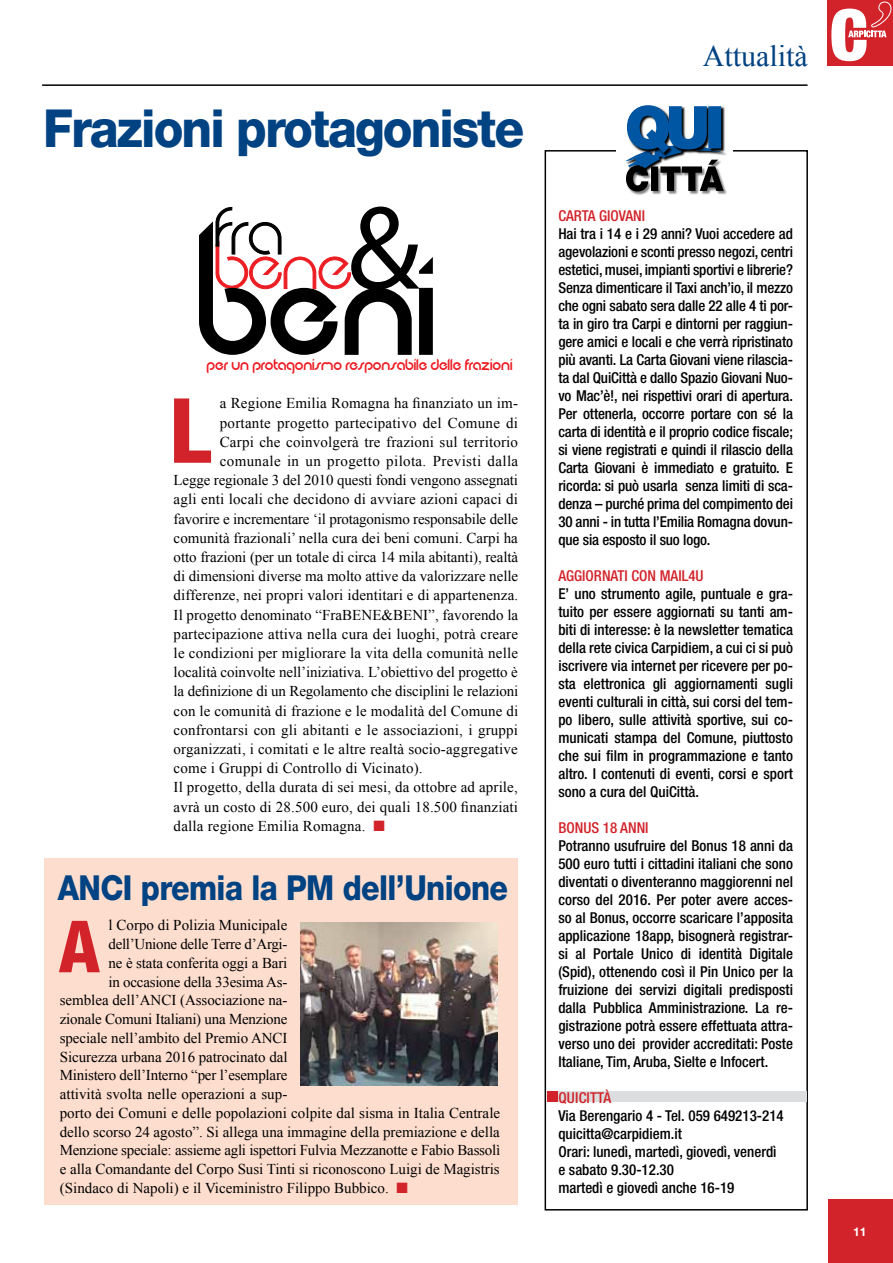
<style>
.page{position:relative;width:893px;height:1263px;background:#fff}
.page>*{position:absolute;margin:0;border:0;box-sizing:border-box;transform-origin:0 0}
.t1{font:119.85px "Myriad Pro";color:#000}
.t2{font:800 condensed 90px "Helvetica Neue LT Std";color:#d2232a}
.t3{font:800 condensed 72px "Helvetica Neue LT Std";color:#d2232a}
.t4{font:800 52.5px "Helvetica Neue LT Std";letter-spacing:-.04em;color:#004282;scale:.93 1}
.t5{font:800 34.5px "Helvetica Neue LT Std";letter-spacing:-.02em;color:#004282;scale:.88 1}
.t6{font:30px "Times New Roman";color:#004282}
.t7{font:15.75px "JK Abode Demo";color:#ed1d24}
.t8{font:500 condensed 15px/18px "Helvetica Neue LT Std";color:#000;text-align:justify}
.t9{font:15px "Times New Roman";color:#000}
.t10{font:500 condensed 15px "Helvetica Neue LT Std";color:#d2232a}
.t11{font:15px "Times New Roman";letter-spacing:.02em;color:#000}
.t12{font:15px "Times New Roman";letter-spacing:.025em;color:#000}
.t13{font:15px "Times New Roman";letter-spacing:-.02em;color:#000}
.t14{font:700 12px "Helvetica Neue";color:#fff}
.s1{color:#d2232a}
</style>
<div class="page">
<div style="left:827px;top:0;width:66px;height:66px;background:#d2232a"></div>
<hr style="left:42px;top:84px;width:766px;height:2px;background:#000">
<div style="left:828px;top:1199px;width:65px;height:64px;background:#d2232a"></div>
<svg style="left:831px;top:1px;width:61px;height:60px"></svg>
<div style="left:545px;top:150px;width:263px;height:1060px;border:2px solid #000"></div>
<div style="left:616px;top:97px;width:117px;height:103px;background:#fff"></div>
<div style="left:626px;top:160px;width:102px;height:35px;background:#000;opacity:.5"></div>
<svg style="left:625px;top:105px;width:99px;height:86px"></svg>
<div style="left:553px;top:1092px;width:254px;height:10px;background:#dcddde"></div>
<div style="left:547px;top:1092px;width:10px;height:10px;background:#d2232a"></div>
<div style="left:44px;top:858px;width:473px;height:346px;background:#fdddce"></div>
<svg style="left:419px;top:257px;width:14px;height:98px"></svg>
<svg style="left:199px;top:207px;width:213px;height:148px"></svg>
<img style="left:300px;top:922px;width:197px;height:163px">
<h3 class="t4" style="left:43px;top:97px;width:519px">Frazioni protagoniste</h3>
<h1 class="t1" style="left:347px;top:174px;width:74px">&amp;</h1>
<p class="t7" style="left:207px;top:357px;width:307px">Per un protagonismo responsabile delle Frazioni</p>
<p class="t9" style="left:220px;top:393px;width:300px">a Regione Emilia Romagna ha finanziato un im-</p>
<p class="t11" style="left:220px;top:412px;width:300px">portante progetto partecipativo del Comune di</p>
<p class="t9" style="left:220px;top:432px;width:300px">Carpi che coinvolgerà tre frazioni sul territorio</p>
<p class="t12" style="left:220px;top:451px;width:300px">comunale in un progetto pilota. Previsti dalla</p>
<p class="t9" style="left:174px;top:470px;width:346px">Legge regionale 3 del 2010 questi fondi vengono assegnati</p>
<p class="t9" style="left:174px;top:489px;width:346px">agli enti locali che decidono di avviare azioni capaci di</p>
<p class="t9" style="left:174px;top:508px;width:346px">favorire e incrementare ‘il protagonismo responsabile delle</p>
<p class="t9" style="left:174px;top:528px;width:346px">comunità frazionali’ nella cura dei beni comuni. Carpi ha</p>
<p class="t9" style="left:174px;top:547px;width:346px">otto frazioni (per un totale di circa 14 mila abitanti), realtà</p>
<p class="t9" style="left:174px;top:566px;width:346px">di dimensioni diverse ma molto attive da valorizzare nelle</p>
<p class="t9" style="left:174px;top:585px;width:346px">differenze, nei propri valori identitari e di appartenenza.</p>
<p class="t9" style="left:174px;top:604px;width:346px">Il progetto denominato “FraBENE&amp;BENI”, favorendo la</p>
<p class="t9" style="left:174px;top:624px;width:346px">partecipazione attiva nella cura dei luoghi, potrà creare</p>
<p class="t9" style="left:174px;top:643px;width:346px">le condizioni per migliorare la vita della comunità nelle</p>
<p class="t9" style="left:174px;top:662px;width:346px">località coinvolte nell’iniziativa. L’obiettivo del progetto è</p>
<p class="t9" style="left:174px;top:681px;width:346px">la definizione di un Regolamento che disciplini le relazioni</p>
<p class="t9" style="left:174px;top:700px;width:346px">con le comunità di frazione e le modalità del Comune di</p>
<p class="t9" style="left:174px;top:720px;width:346px">confrontarsi con gli abitanti e le associazioni, i gruppi</p>
<p class="t9" style="left:174px;top:739px;width:346px">organizzati, i comitati e le altre realtà socio-aggregative</p>
<p class="t9" style="left:174px;top:758px;width:251px">come i Gruppi di Controllo di Vicinato).</p>
<p class="t9" style="left:174px;top:777px;width:346px">Il progetto, della durata di sei mesi, da ottobre ad aprile,</p>
<p class="t9" style="left:174px;top:796px;width:346px">avrà un costo di 28.500 euro, dei quali 18.500 finanziati</p>
<p class="t9" style="left:174px;top:816px;width:213px">dalla regione Emilia Romagna. <span class="s1">■</span></p>
<h2 class="t2" style="left:169px;top:375px;width:43px">L</h2>
<h3 class="t5" style="left:58px;top:867px;width:513px">ANCI premia la PM dell’Unione</h3>
<p class="t9" style="left:109px;top:915px;width:180px">l Corpo di Polizia Municipale</p>
<p class="t13" style="left:109px;top:934px;width:180px">dell’Unione delle Terre d’Argi-</p>
<p class="t9" style="left:109px;top:953px;width:180px">ne è stata conferita oggi a Bari</p>
<p class="t9" style="left:109px;top:971px;width:180px">in occasione della 33esima As-</p>
<p class="t9" style="left:60px;top:990px;width:229px">semblea dell’ANCI (Associazione na-</p>
<p class="t9" style="left:60px;top:1009px;width:229px">zionale Comuni Italiani) una Menzione</p>
<p class="t9" style="left:60px;top:1028px;width:229px">speciale nell’ambito del Premio ANCI</p>
<p class="t9" style="left:60px;top:1046px;width:229px">Sicurezza urbana 2016 patrocinato dal</p>
<p class="t9" style="left:60px;top:1065px;width:229px">Ministero dell’Interno “per l’esemplare</p>
<p class="t9" style="left:60px;top:1084px;width:229px">attività svolta nelle operazioni a sup-</p>
<p class="t9" style="left:60px;top:1103px;width:442px">porto dei Comuni e delle popolazioni colpite dal sisma in Italia Centrale</p>
<p class="t9" style="left:60px;top:1121px;width:442px">dello scorso 24 agosto”. Si allega una immagine della premiazione e della</p>
<p class="t9" style="left:60px;top:1140px;width:442px">Menzione speciale: assieme agli ispettori Fulvia Mezzanotte e Fabio Bassolì</p>
<p class="t9" style="left:60px;top:1159px;width:441px">e alla Comandante del Corpo Susi Tinti si riconoscono Luigi de Magistris</p>
<p class="t9" style="left:60px;top:1178px;width:350px">(Sindaco di Napoli) e il Viceministro Filippo Bubbico. <span class="s1">■</span></p>
<h3 class="t3" style="left:59px;top:902px;width:43px">A</h3>
<h3 class="t6" style="left:703px;top:36px;width:106px">Attualità</h3>
<p class="t10" style="left:558px;top:206px;width:88px">CARTA GIOVANI</p>
<p class="t8" style="left:558px;top:224px;width:236px">Hai tra i 14 e i 29 anni? Vuoi accedere ad agevolazioni e sconti presso negozi, centri estetici, musei, impianti sportivi e librerie?<br>Senza dimenticare il Taxi anch’io, il mezzo che ogni sabato sera dalle 22 alle 4 ti por&shy;ta in giro tra Carpi e dintorni per raggiun&shy;gere amici e locali e che verrà ripristinato più avanti. La Carta Giovani viene rilascia&shy;ta dal QuiCittà e dallo Spazio Giovani Nuo&shy;vo Mac’è!, nei rispettivi orari di apertura.<br>Per ottenerla, occorre portare con sé la carta di identità e il proprio codice fiscale; si viene registrati e quindi il rilascio della Carta Giovani è immediato e gratuito. E ricorda: si può usarla senza limiti di sca&shy;denza – purché prima del compimento dei 30 anni - in tutta l’Emilia Romagna dovun&shy;que sia esposto il suo logo.</p>
<p class="t10" style="left:558px;top:566px;width:147px">AGGIORNATI CON MAIL4U</p>
<p class="t8" style="left:558px;top:584px;width:236px">E’ uno strumento agile, puntuale e gra&shy;tuito per essere aggiornati su tanti am&shy;biti di interesse: è la newsletter tematica della rete civica Carpidiem, a cui ci si può iscrivere via internet per ricevere per po&shy;sta elettronica gli aggiornamenti sugli eventi culturali in città, sui corsi del tem&shy;po libero, sulle attività sportive, sui co&shy;municati stampa del Comune, piuttosto che sui film in programmazione e tanto altro. I contenuti di eventi, corsi e sport sono a cura del QuiCittà.</p>
<p class="t10" style="left:558px;top:818px;width:92px">BONUS 18 ANNI</p>
<p class="t8" style="left:558px;top:836px;width:236px">Potranno usufruire del Bonus 18 anni da 500 euro tutti i cittadini italiani che sono diventati o diventeranno maggiorenni nel corso del 2016. Per poter avere acces&shy;so al Bonus, occorre scaricare l’apposita applicazione 18app, bisognerà registrar&shy;si al Portale Unico di identità Digitale (Spid), ottenendo così il Pin Unico per la fruizione dei servizi digitali predisposti dalla Pubblica Amministrazione. La re&shy;gistrazione potrà essere effettuata attra&shy;verso uno dei provider accreditati: Poste Italiane, Tim, Aruba, Sielte e Infocert.</p>
<p class="t10" style="left:558px;top:1088px;width:54px">QuiCittà</p>
<p class="t8" style="left:558px;top:1106px;width:227px;text-align:left">Via Berengario 4 - Tel. 059 649213-214 quicitta@carpidiem.it<br>Orari: lunedì, martedì, giovedì, venerdì e sabato 9.30-12.30<br>martedì e giovedì anche 16-19</p>
<p class="t14" style="left:853px;top:1224px;width:15px">11</p>
</div>
